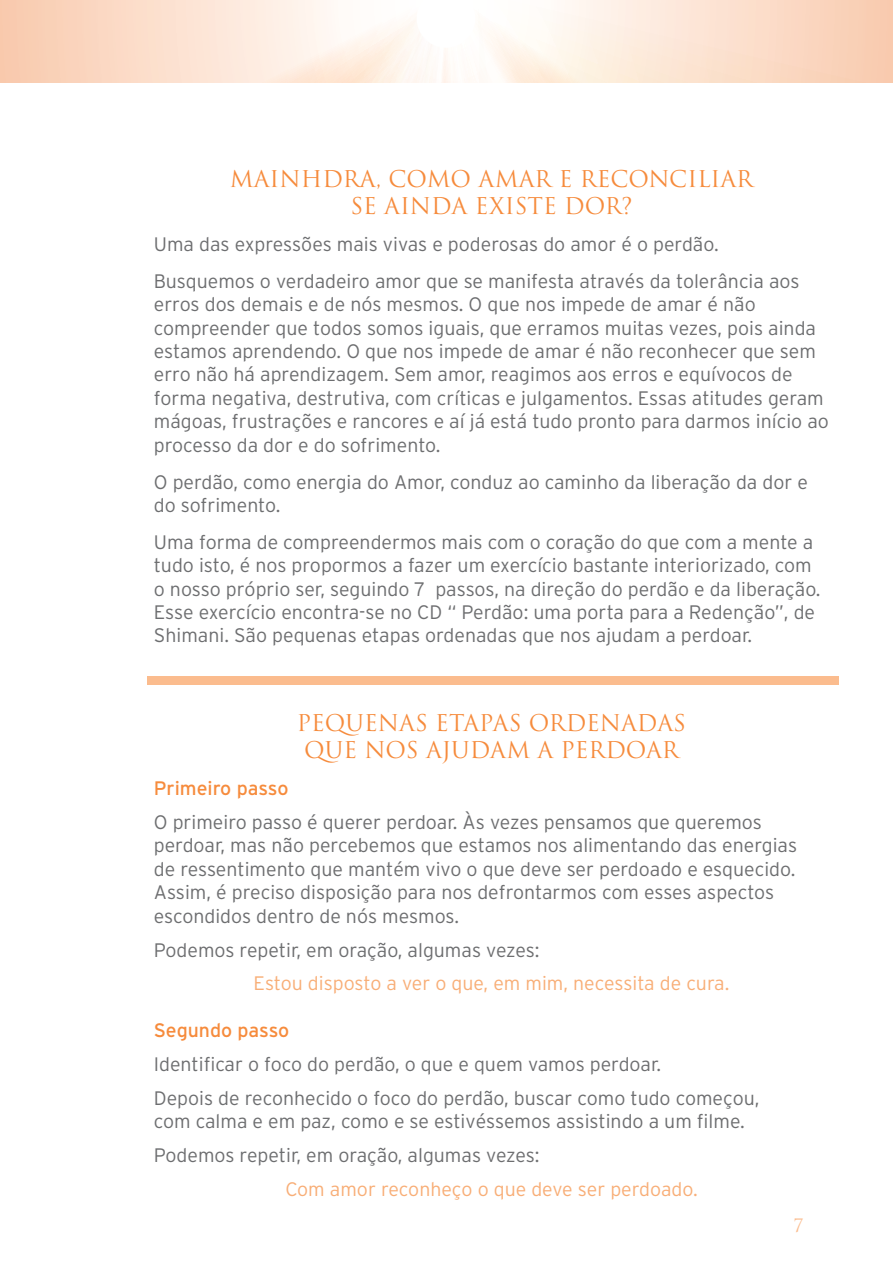
<style>
.page{position:relative;width:893px;height:1263px;background:#fff}
.page>*{position:absolute;margin:0;border:0;box-sizing:border-box;transform-origin:0 0}
.t1{font:22.5px/27px "Trajan Pro";color:#f68b3c;text-align:center}
.t2{font:300 19.5px/23.4px "Interstate";color:#6d6e70}
.t3{font:300 19.5px "Interstate";color:#f8ae77}
.t4{font:19.5px "Interstate";color:#f68b3c}
.t5{font:18px "Trajan Pro";color:#fbbc8e}
</style>
<div class="page">
<svg style="left:0;top:0;width:893px;height:83px"></svg>
<div style="left:148px;top:676px;width:691px;height:9px;background:#fbbc8e"></div>
<p class="t1" style="left:230px;top:165px;width:525px">MAINHDRA, COMO AMAR E RECONCILIAR<br>SE AINDA EXISTE DOR?</p>
<p class="t2" style="left:154px;top:225px;width:647px;line-height:36.9px">Uma das expressões mais vivas e poderosas do amor é o perdão.<br>Busquemos o verdadeiro amor que se manifesta através da tolerância aos</p>
<p class="t2" style="left:154px;top:292px;width:676px">erros dos demais e de nós mesmos. O que nos impede de amar é não compreender que todos somos iguais, que erramos muitas vezes, pois ainda estamos aprendendo. O que nos impede de amar é não reconhecer que sem erro não há aprendizagem. Sem amor, reagimos aos erros e equívocos de forma negativa, destrutiva, com críticas e julgamentos. Essas atitudes geram mágoas, frustrações e rancores e aí já está tudo pronto para darmos início ao processo da dor e do sofrimento.</p>
<p class="t2" style="left:154px;top:470px;width:656px">O perdão, como energia do Amor, conduz ao caminho da liberação da dor e do sofrimento.</p>
<p class="t2" style="left:154px;top:530px;width:668px">Uma forma de compreendermos mais com o coração do que com a mente a tudo isto, é nos propormos a fazer um exercício bastante interiorizado, com o nosso próprio ser, seguindo 7 passos, na direção do perdão e da liberação.<br>Esse exercício encontra-se no CD “ Perdão: uma porta para a Redenção”, de Shimani. São pequenas etapas ordenadas que nos ajudam a perdoar.</p>
<p class="t1" style="left:297px;top:709px;width:391px">PEQUENAS ETAPAS ORDENADAS<br>QUE NOS AJUDAM A PERDOAR</p>
<p class="t4" style="left:154px;top:777px;width:136px">Primeiro passo</p>
<p class="t2" style="left:154px;top:810px;width:645px">O primeiro passo é querer perdoar. Às vezes pensamos que queremos perdoar, mas não percebemos que estamos nos alimentando das energias de ressentimento que mantém vivo o que deve ser perdoado e esquecido.<br>Assim, é preciso disposição para nos defrontarmos com esses aspectos escondidos dentro de nós mesmos.</p>
<p class="t2" style="left:154px;top:938px;width:387px">Podemos repetir, em oração, algumas vezes:</p>
<p class="t3" style="left:254px;top:973px;width:477px">Estou disposto a ver o que, em mim, necessita de cura.</p>
<p class="t4" style="left:154px;top:1019px;width:137px">Segundo passo</p>
<p class="t2" style="left:154px;top:1047px;width:607px;line-height:33.9px">Identificar o foco do perdão, o que e quem vamos perdoar.<br>Depois de reconhecido o foco do perdão, buscar como tudo começou,</p>
<p class="t2" style="left:154px;top:1104px;width:592px;line-height:33.9px">com calma e em paz, como e se estivéssemos assistindo a um filme.<br>Podemos repetir, em oração, algumas vezes:</p>
<p class="t3" style="left:285px;top:1178px;width:414px">Com amor reconheço o que deve ser perdoado.</p>
<p class="t5" style="left:793px;top:1214px;width:12px">7</p>
</div>
